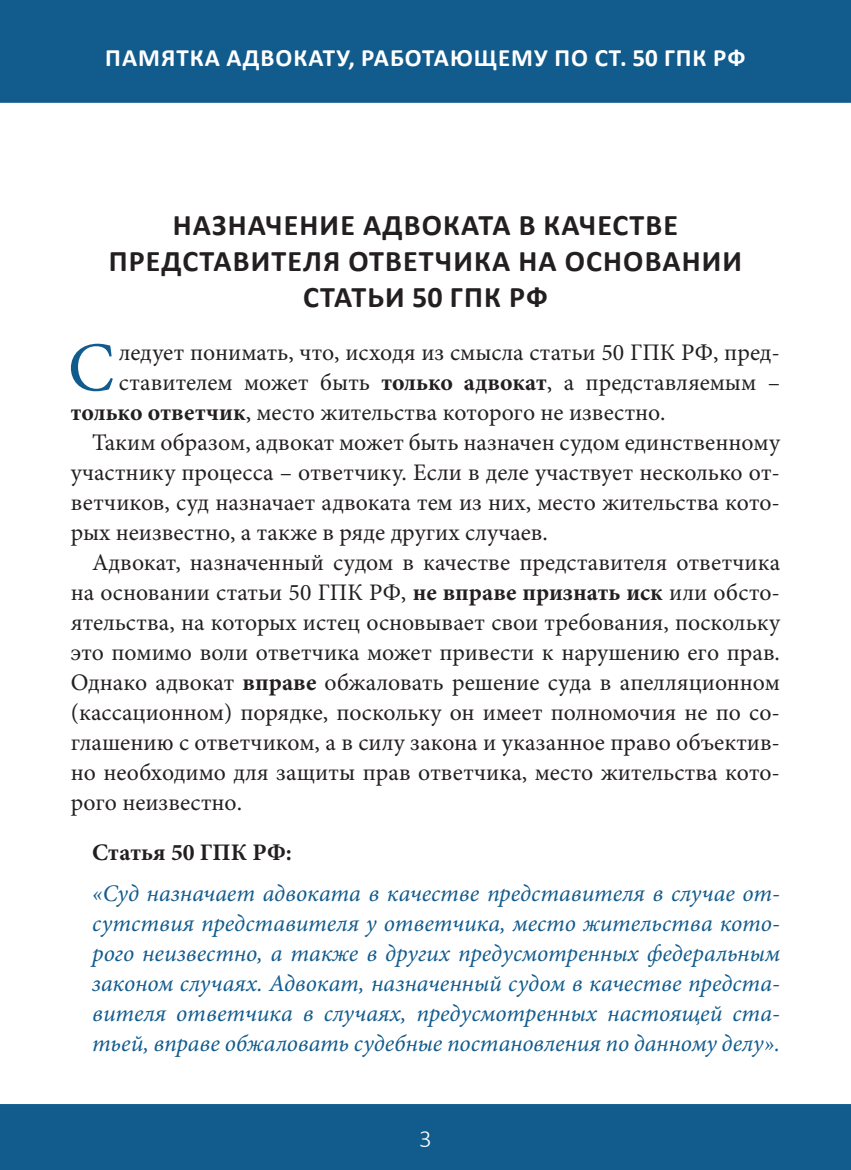
<style>
.page{position:relative;width:851px;height:1170px;background:#fff}
.page>*{position:absolute;margin:0;border:0;box-sizing:border-box;transform-origin:0 0}
.text_Bukva{font:70px "Minion Pro";color:#115b8d}
.Zag{font:700 30px/36px "Calibri";letter-spacing:.04em;color:#231f20;text-align:center}
.t1{font:700 25px "Calibri";letter-spacing:.04em;color:#fff}
.t2{font:300 25px "Calibri";color:#fff}
.text{font:23.75px/30px "Minion Pro";color:#231f20;text-align:justify}
.text-2{font:italic 23.75px/30px "Minion Pro";letter-spacing:-.005em;color:#115b8d;text-align:justify}
.text_Bukva-2{font:23.75px "Minion Pro";color:#231f20}
.podzag{font:700 23.75px "Minion Pro";color:#231f20}
.s1{font-weight:700}
</style>
<div class="page">
<div style="left:0;top:0;width:850px;height:103px;background:#115b8d;border:2px solid #115b8d"></div>
<div style="left:0;top:1103px;width:850px;height:66px;background:#115b8d;border:2px solid #115b8d"></div>
<p class="t1" style="left:105px;top:40px;width:641px">ПАМЯТКА АДВОКАТУ, РАБОТАЮЩЕМУ ПО СТ. 50 ГПК РФ</p>
<p class="Zag" style="left:109px;top:207px;width:635px">НАЗНАЧЕНИЕ АДВОКАТА В КАЧЕСТВЕ<br>ПРЕДСТАВИТЕЛЯ ОТВЕТЧИКА НА ОСНОВАНИИ<br>СТАТЬИ 50 ГПК РФ</p>
<p class="text_Bukva" style="left:68px;top:321px;width:48px">С</p>
<p class="text_Bukva-2" style="left:119px;top:337px;width:662px">ледует понимать, что, исходя из смысла статьи 50 ГПК РФ, пред-</p>
<p class="text_Bukva-2" style="left:119px;top:367px;width:662px">ставителем может быть <span class="s1">только адвокат</span>, а представляемым –</p>
<p class="text_Bukva-2" style="left:71px;top:397px;width:596px"><span class="s1">только ответчик</span>, место жительства которого не известно.</p>
<p class="text" style="left:71px;top:428px;width:710px;text-indent:21px">Таким образом, адвокат может быть назначен судом единственному участнику процесса – ответчику. Если в деле участвует несколько от&shy;ветчиков, суд назначает адвоката тем из них, место жительства кото&shy;рых неизвестно, а также в ряде других случаев.</p>
<p class="text" style="left:71px;top:548px;width:710px;text-indent:21px">Адвокат, назначенный судом в качестве представителя ответчика на основании статьи 50 ГПК РФ, <span class="s1">не вправе признать иск</span> или обсто&shy;ятельства, на которых истец основывает свои требования, поскольку это помимо воли ответчика может привести к нарушению его прав.<br>Однако адвокат <span class="s1">вправе</span> обжаловать решение суда в апелляционном (кассационном) порядке, поскольку он имеет полномочия не по со&shy;глашению с ответчиком, а в силу закона и указанное право объектив&shy;но необходимо для защиты прав ответчика, место жительства кото&shy;рого неизвестно.</p>
<p class="podzag" style="left:92px;top:835px;width:201px">Статья 50 ГПК РФ:</p>
<p class="text-2" style="left:92px;top:877px;width:689px">«Суд назначает адвоката в качестве представителя в случае от&shy;сутствия представителя у ответчика, место жительства кото&shy;рого неизвестно, а также в других предусмотренных федеральным законом случаях. Адвокат, назначенный судом в качестве предста&shy;вителя ответчика в случаях, предусмотренных настоящей ста&shy;тьей, вправе обжаловать судебные постановления по данному делу».</p>
<p class="t2" style="left:419px;top:1123px;width:14px">3</p>
</div>
